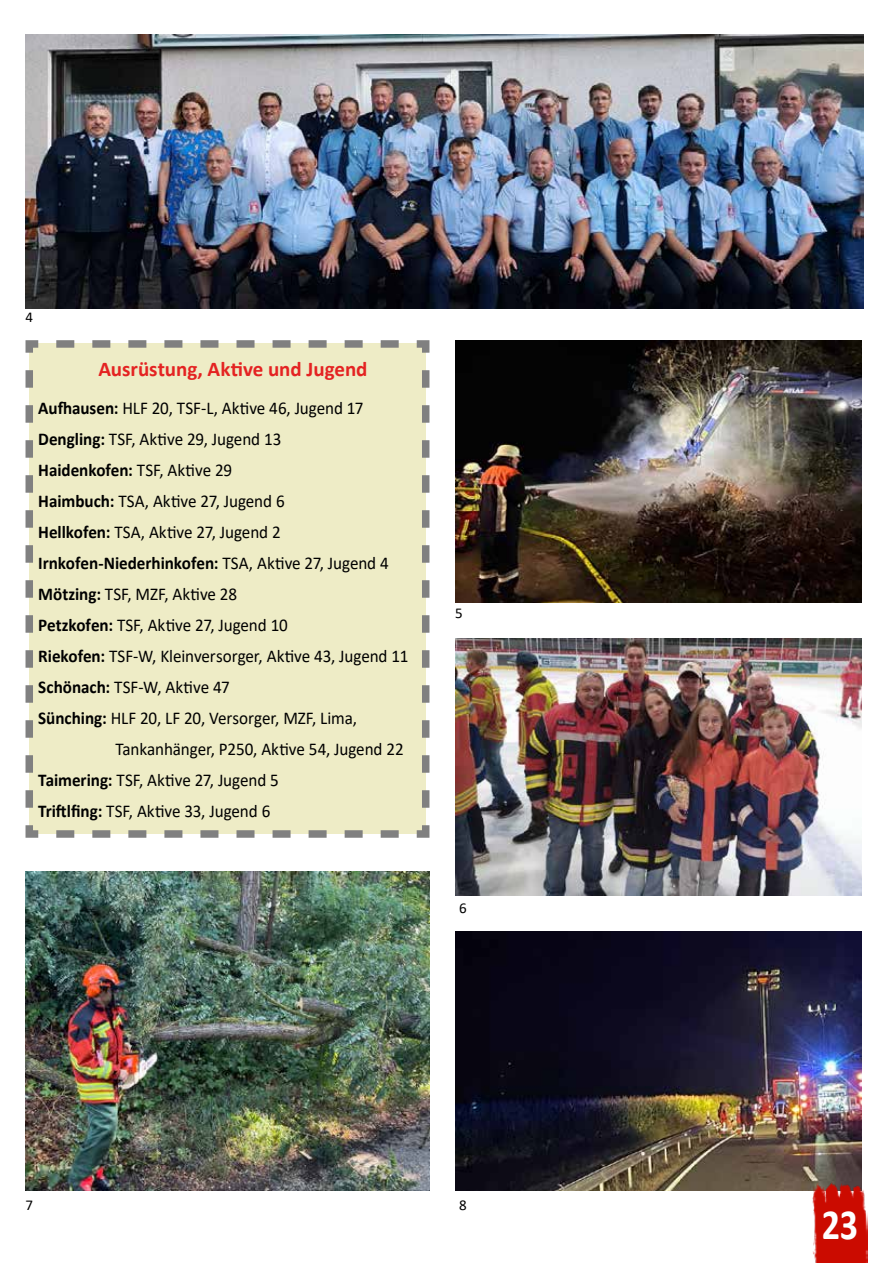
<style>
.page{position:relative;width:893px;height:1263px;background:#fff}
.page>*{position:absolute;margin:0;border:0;box-sizing:border-box;transform-origin:0 0}
.t1{font:700 43.2px "Calibri";color:#fff;scale:.83 1}
.t2{font:700 21px "Calibri";color:#e42322}
.t3{font:18px "Calibri";letter-spacing:-.005em;color:#000;scale:.95 1}
.t4{font:700 18px "Calibri";color:#000;scale:.95 1}
.t5{font:15px "Calibri";color:#000}
.s1{font-weight:700}
.s2{font-weight:400}
</style>
<div class="page">
<img style="left:455px;top:340px;width:407px;height:262px">
<img style="left:455px;top:639px;width:407px;height:257px">
<img style="left:26px;top:872px;width:403px;height:319px">
<img style="left:455px;top:931px;width:407px;height:260px">
<div style="left:25px;top:340px;width:405px;height:498px;background:#eeecc6"></div>
<img style="left:26px;top:34px;width:837px;height:275px">
<img style="left:812px;top:1182px;width:55px;height:81px">
<p class="t5" style="left:26px;top:307px;width:9px">4</p>
<p class="t2" style="left:98px;top:354px;width:271px">Ausrüstung, Aktive und Jugend</p>
<p class="t3" style="left:38px;top:396px;width:344px"><span class="s1">Aufhausen:</span> HLF 20, TSF-L, Aktive 46, Jugend 17</p>
<p class="t3" style="left:38px;top:427px;width:257px"><span class="s1">Dengling:</span> TSF, Aktive 29, Jugend 13</p>
<p class="t4" style="left:38px;top:458px;width:206px">Haidenkofen: <span class="s2">TSF, Aktive 29</span></p>
<p class="t3" style="left:38px;top:489px;width:261px"><span class="s1">Haimbuch:</span> TSA, Aktive 27, Jugend 6</p>
<p class="t3" style="left:38px;top:520px;width:257px"><span class="s1">Hellkofen:</span> TSA, Aktive 27, Jugend 2</p>
<p class="t4" style="left:38px;top:551px;width:370px">Irnkofen-Niederhinkofen: <span class="s2">TSA, Aktive 27, Jugend 4</span></p>
<p class="t3" style="left:38px;top:582px;width:211px"><span class="s1">Mötzing:</span> TSF, MZF, Aktive 28</p>
<p class="t3" style="left:38px;top:613px;width:264px"><span class="s1">Petzkofen:</span> TSF, Aktive 27, Jugend 10</p>
<p class="t3" style="left:38px;top:644px;width:391px"><span class="s1">Riekofen:</span> TSF-W, Kleinversorger, Aktive 43, Jugend 11</p>
<p class="t3" style="left:38px;top:675px;width:203px"><span class="s1">Schönach:</span> TSF-W, Aktive 47</p>
<p class="t3" style="left:38px;top:706px;width:337px"><span class="s1">Sünching:</span> HLF 20, LF 20, Versorger, MZF, Lima,</p>
<p class="t3" style="left:115px;top:737px;width:305px">Tankanhänger, P250, Aktive 54, Jugend 22</p>
<p class="t3" style="left:38px;top:768px;width:255px"><span class="s1">Taimering:</span> TSF, Aktive 27, Jugend 5</p>
<p class="t3" style="left:38px;top:799px;width:246px"><span class="s1">Triftlfing:</span> TSF, Aktive 33, Jugend 6</p>
<p class="t5" style="left:455px;top:602px;width:9px">5</p>
<p class="t5" style="left:459px;top:897px;width:9px">6</p>
<p class="t5" style="left:26px;top:1195px;width:9px">7</p>
<p class="t5" style="left:459px;top:1195px;width:9px">8</p>
<h1 class="t1" style="left:822px;top:1194px;width:45px">23</h1>
</div>
